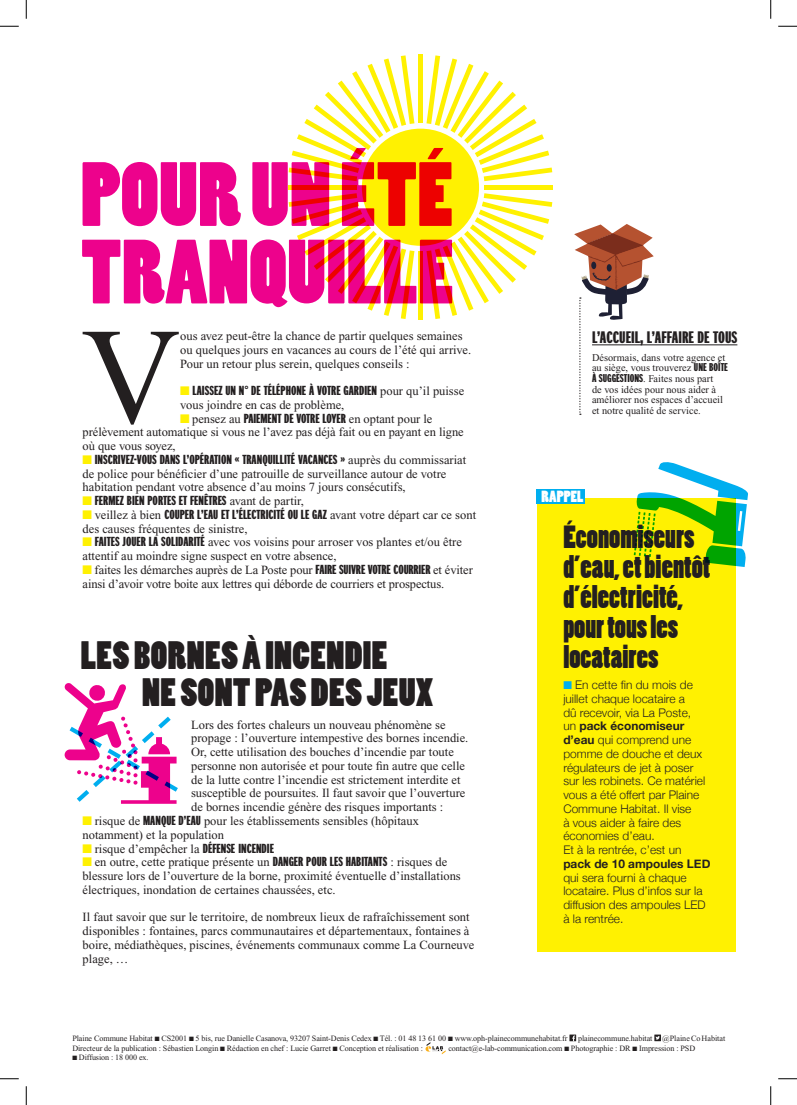
<style>
.page{position:relative;width:797px;height:1105px;background:#fff}
.page>*{position:absolute;margin:0;border:0;box-sizing:border-box;transform-origin:0 0}
.t1{font:137.12px "Times New Roman";color:#231f20}
.t2{font:85px/77.5px "Poplar Std";letter-spacing:.005em;color:#ed028c}
.t3{font:37.12px/37.1px "Poplar Std";letter-spacing:.01em;color:#231f20}
.t4{font:30px/30px "Poplar Std";color:#231f20}
.t5{font:900 17.5px "Franklin Comp ITC Pro";color:#231f20}
.t6{font:15.12px "Poplar Std";color:#fff}
.t7{font:900 13.75px "Franklin Comp ITC Pro";color:#231f20}
.t8{font:12.5px/13.8px "Times New Roman";color:#231f20}
.t9{font:300 11.88px/13.8px "Helvetica Neue";color:#231f20}
.t10{font:700 11.88px "Helvetica Neue";color:#231f20}
.t11{font:10.25px/10.6px "Times New Roman";color:#231f20}
.t12{font:8.12px "Times New Roman";letter-spacing:-.01em;color:#231f20}
.s1{color:#fff101}
.s2{font-family:"Times New Roman";font-weight:400;font-size:12.5px}
.s3{font-family:"Franklin Comp ITC Pro";font-weight:900;font-size:13.75px}
.s4{font-family:"Franklin Comp ITC Pro";font-weight:900;font-size:11.88px}
.s5{color:#00aeef}
.s6{font-weight:700}
</style>
<div class="page">
<div style="left:418px;top:55px;width:5px;height:68px;background:#fff101"></div>
<svg style="left:288px;top:55px;width:126px;height:126px"></svg>
<svg style="left:288px;top:193px;width:126px;height:126px"></svg>
<svg style="left:426px;top:193px;width:126px;height:126px"></svg>
<svg style="left:426px;top:55px;width:126px;height:126px"></svg>
<div style="left:288px;top:185px;width:68px;height:5px;background:#fff101"></div>
<div style="left:418px;top:251px;width:5px;height:69px;background:#fff101"></div>
<div style="left:484px;top:185px;width:69px;height:5px;background:#fff101"></div>
<div style="left:362px;top:129px;width:117px;height:117px;background:#fff101;border-radius:50%"></div>
<div style="left:569px;top:1034px;width:7px;height:7px;background:#231f20"></div>
<svg style="left:572px;top:1035px;width:3px;height:6px"></svg>
<svg style="left:654px;top:1034px;width:7px;height:7px"></svg>
<svg style="left:655px;top:1036px;width:4px;height:3px"></svg>
<svg style="left:425px;top:1042px;width:20px;height:12px"></svg>
<hr style="left:592px;top:344px;width:145px;height:1px;background:#231f20">
<div style="left:536px;top:498px;width:199px;height:454px;background:#fff101"></div>
<div style="left:536px;top:489px;width:49px;height:14px;background:#00aeef"></div>
<svg style="left:633px;top:462px;width:115px;height:105px"></svg>
<svg style="left:64px;top:683px;width:114px;height:121px"></svg>
<svg style="left:574px;top:224px;width:79px;height:191px"></svg>
<svg style="left:0;top:25px;width:19px;height:2px"></svg>
<svg style="left:778px;top:25px;width:19px;height:2px"></svg>
<svg style="left:0;top:1078px;width:19px;height:1px"></svg>
<svg style="left:778px;top:1078px;width:19px;height:1px"></svg>
<svg style="left:25px;top:0;width:2px;height:19px"></svg>
<svg style="left:25px;top:1086px;width:2px;height:19px"></svg>
<svg style="left:770px;top:0;width:1px;height:19px"></svg>
<svg style="left:770px;top:1086px;width:1px;height:19px"></svg>
<h2 class="t2" style="left:81px;top:160px;width:374px">POUR UN ÉTÉ<br>TRANQUILLE</h2>
<h1 class="t1" style="left:81px;top:302px;width:101px">V</h1>
<p class="t8" style="left:180px;top:329px;width:292px">ous avez peut-être la chance de partir quelques semaines ou quelques jours en vacances au cours de l’été qui arrive.<br>Pour un retour plus serein, quelques conseils :</p>
<p class="t7" style="left:180px;top:383px;width:285px"><span class="s1">■</span> LAISSEZ UN N° DE TÉLÉPHONE À VOTRE GARDIEN <span class="s2">pour qu’il puisse</span></p>
<p class="t8" style="left:180px;top:398px;width:166px">vous joindre en cas de problème,</p>
<p class="t8" style="left:83px;top:412px;width:382px;text-indent:98px"><span class="s1">■</span> pensez au <span class="s3">PAIEMENT DE VOTRE LOYER</span> en optant pour le prélèvement automatique si vous ne l’avez pas déjà fait ou en payant en ligne où que vous soyez,</p>
<p class="t7" style="left:83px;top:452px;width:385px"><span class="s1">■</span> INSCRIVEZ-VOUS DANS L’OPÉRATION « TRANQUILLITÉ VACANCES » <span class="s2">auprès du commissariat</span></p>
<p class="t8" style="left:83px;top:467px;width:365px">de police pour bénéficier d’une patrouille de surveillance autour de votre habitation pendant votre absence d’au moins 7 jours consécutifs,</p>
<p class="t7" style="left:83px;top:493px;width:223px"><span class="s1">■</span> FERMEZ BIEN PORTES ET FENÊTRES <span class="s2">avant de partir,</span></p>
<p class="t8" style="left:83px;top:508px;width:395px"><span class="s1">■</span> veillez à bien <span class="s3">COUPER L’EAU ET L’ÉLECTRICITÉ OU LE GAZ</span> avant votre départ car ce sont des causes fréquentes de sinistre,</p>
<p class="t8" style="left:83px;top:535px;width:381px"><span class="s1">■</span> <span class="s3">FAITES JOUER LA SOLIDARITÉ</span> avec vos voisins pour arroser vos plantes et/ou être attentif au moindre signe suspect en votre absence,</p>
<p class="t8" style="left:83px;top:563px;width:392px"><span class="s1">■</span> faites les démarches auprès de La Poste pour <span class="s3">FAIRE SUIVRE VOTRE COURRIER</span> et éviter ainsi d’avoir votre boite aux lettres qui déborde de courriers et prospectus.</p>
<h3 class="t3" style="left:142px;top:638px;width:292px;text-indent:-61px">LES BORNES À INCENDIE<br>NE SONT PAS DES JEUX</h3>
<p class="t8" style="left:191px;top:718px;width:279px">Lors des fortes chaleurs un nouveau phénomène se propage : l’ouverture intempestive des bornes incendie.<br>Or, cette utilisation des bouches d’incendie par toute personne non autorisée et pour toute fin autre que celle de la lutte contre l’incendie est strictement interdite et susceptible de poursuites. Il faut savoir que l’ouverture de bornes incendie génère des risques importants :</p>
<p class="t8" style="left:83px;top:814px;width:338px"><span class="s1">■</span> risque de <span class="s3">MANQUE D’EAU</span> pour les établissements sensibles (hôpitaux notamment) et la population</p>
<p class="t8" style="left:83px;top:841px;width:193px"><span class="s1">■</span> risque d’empêcher la <span class="s3">DÉFENSE INCENDIE</span></p>
<p class="t8" style="left:83px;top:855px;width:380px"><span class="s1">■</span> en outre, cette pratique présente un <span class="s3">DANGER POUR LES HABITANTS</span> : risques de blessure lors de l’ouverture de la borne, proximité éventuelle d’installations électriques, inondation de certaines chaussées, etc.</p>
<p class="t8" style="left:83px;top:910px;width:393px">Il faut savoir que sur le territoire, de nombreux lieux de rafraîchissement sont disponibles : fontaines, parcs communautaires et départementaux, fontaines à boire, médiathèques, piscines, événements communaux comme La Courneuve plage, …</p>
<h3 class="t5" style="left:592px;top:328px;width:147px">L’ACCUEIL, L’AFFAIRE DE TOUS</h3>
<p class="t11" style="left:592px;top:352px;width:137px">Désormais, dans votre agence et au siège, vous trouverez <span class="s4">UNE BOÎTE<br>À SUGGESTIONS</span>. Faites nous part<br>de vos idées pour nous aider à améliorer nos espaces d’accueil et notre qualité de service.</p>
<p class="t6" style="left:541px;top:488px;width:43px">RAPPEL</p>
<h3 class="t4" style="left:563px;top:524px;width:149px">Économiseurs d’eau, et bientôt d’électricité, pour tous les locataires</h3>
<p class="t9" style="left:563px;top:677px;width:143px"><span class="s5">■</span> En cette fin du mois de juillet chaque locataire a<br>dû recevoir, via La Poste, un <span class="s6">pack économiseur d’eau</span> qui comprend une pomme de douche et deux régulateurs de jet à poser sur les robinets. Ce matériel vous a été offert par Plaine<br>Commune Habitat. Il vise<br>à vous aider à faire des économies d’eau.<br>Et à la rentrée, c’est un</p>
<p class="t10" style="left:563px;top:853px;width:149px">pack de 10 ampoules LED</p>
<p class="t9" style="left:563px;top:870px;width:144px">qui sera fourni à chaque locataire. Plus d’infos sur la diffusion des ampoules LED à la rentrée.</p>
<p class="t12" style="left:72px;top:1034px;width:497px">Plaine Commune Habitat ■ CS2001 ■ 5 bis, rue Danielle Casanova, 93207 Saint-Denis Cedex ■ Tél. : 01 48 13 61 00 ■ www.oph-plainecommunehabitat.fr</p>
<p class="t12" style="left:578px;top:1034px;width:149px">plainecommune.habitat @PlaineCoHabitat</p>
<p class="t12" style="left:72px;top:1043px;width:352px">Directeur de la publication : Sébastien Longin ■ Rédaction en chef : Lucie Garret ■ Conception et réalisation :</p>
<p class="t12" style="left:448px;top:1043px;width:248px">contact@e-lab-communication.com ■ Photographie : DR ■ Impression : PSD</p>
<p class="t12" style="left:72px;top:1053px;width:78px">■ Diffusion : 18 000 ex.</p>
</div>
